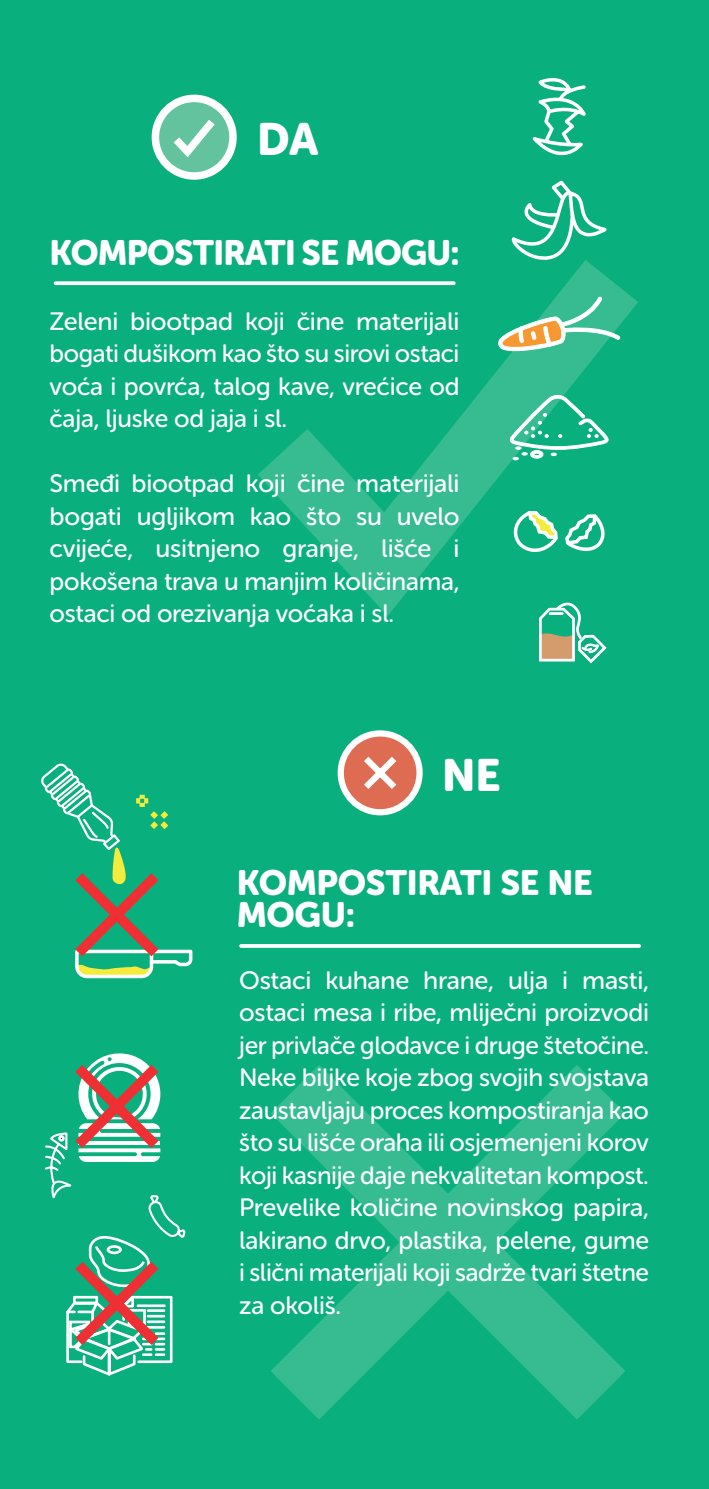
<style>
.page{position:relative;width:709px;height:1489px;background:#fff}
.page>*{position:absolute;margin:0;border:0;box-sizing:border-box;transform-origin:0 0}
.t1{font:45px "Museo Sans Rounded 900";color:#fff}
.t2{font:35px/32.5px "Museo Sans Rounded 900";letter-spacing:-.02em;color:#fff}
.t3{font:25px/32.5px "Museo Sans Rounded 500";letter-spacing:-.01em;color:#fff;text-align:justify}
</style>
<div class="page">
<div style="left:0;top:0;width:709px;height:1488px;background:#09af7c"></div>
<svg style="left:340px;top:732px;width:79px;height:80px;background:#e38772"></svg>
<div style="left:337px;top:730px;width:85px;height:85px;border:6px solid #fff;border-radius:50%"></div>
<svg style="left:357px;top:750px;width:46px;height:45px;background:#e48c78"></svg>
<hr style="left:241px;top:944px;width:398px;height:3px;background:#fff">
<svg style="left:56px;top:281px;width:131px;height:4px"></svg>
<svg style="left:155px;top:96px;width:78px;height:80px"></svg>
<svg style="left:166px;top:111px;width:56px;height:52px;background:#7accad"></svg>
<div style="left:152px;top:95px;width:85px;height:85px;border:8px solid #fff;border-radius:50%"></div>
<svg style="left:532px;top:78px;width:54px;height:108px"></svg>
<svg style="left:41px;top:763px;width:152px;height:216px"></svg>
<svg style="left:45px;top:1053px;width:141px;height:323px"></svg>
<svg style="left:187px;top:186px;width:451px;height:430px"></svg>
<svg style="left:509px;top:393px;width:101px;height:67px"></svg>
<svg style="left:509px;top:507px;width:101px;height:51px"></svg>
<svg style="left:271px;top:1065px;width:354px;height:354px"></svg>
<svg style="left:497px;top:295px;width:124px;height:61px"></svg>
<svg style="left:538px;top:601px;width:69px;height:63px"></svg>
<h1 class="t1" style="left:257px;top:113px;width:63px">DA</h1>
<h2 class="t2" style="left:50px;top:236px;width:411px">KOMPOSTIRATI SE MOGU:</h2>
<p class="t3" style="left:50px;top:305px;width:411px">Zeleni biootpad koji čine materijali bogati dušikom kao što su sirovi ostaci voća i povrća, talog kave, vrećice od čaja, ljuske od jaja i sl.</p>
<p class="t3" style="left:50px;top:467px;width:411px">Smeđi biootpad koji čine materijali bogati ugljikom kao što su uvelo cvijeće, usitnjeno granje, lišće i pokošena trava u manjim količinama, ostaci od orezivanja voćaka i sl.</p>
<h1 class="t1" style="left:442px;top:749px;width:60px">NE</h1>
<h2 class="t2" style="left:237px;top:866px;width:357px">KOMPOSTIRATI SE NE<br>MOGU:</h2>
<p class="t3" style="left:239px;top:964px;width:411px">Ostaci kuhane hrane, ulja i masti, ostaci mesa i ribe, mliječni proizvodi jer privlače glodavce i druge štetočine.<br>Neke biljke koje zbog svojih svojstava zaustavljaju proces kompostiranja kao što su lišće oraha ili osjemenjeni korov koji kasnije daje nekvalitetan kompost.<br>Prevelike količine novinskog papira, lakirano drvo, plastika, pelene, gume i slični materijali koji sadrže tvari štetne za okoliš.</p>
</div>
